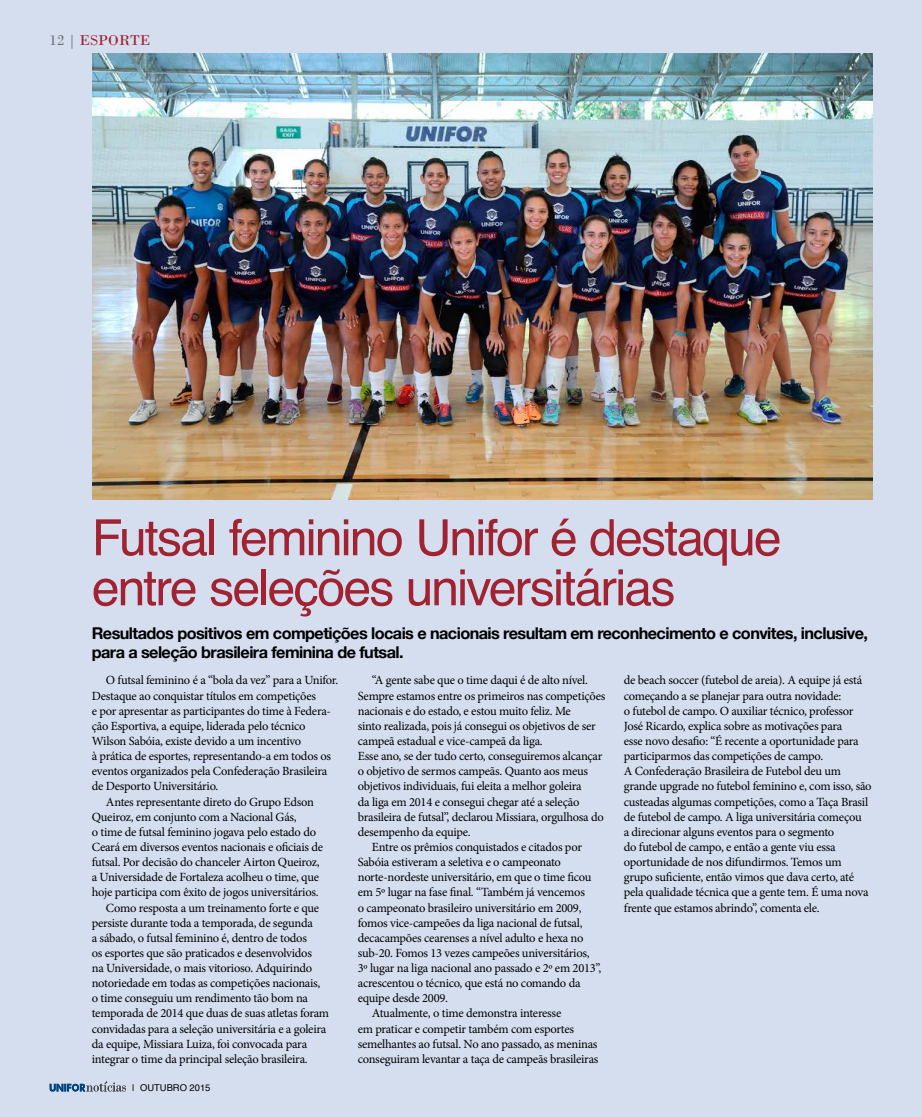
<style>
.page{position:relative;width:922px;height:1117px;background:#fff}
.page>*{position:absolute;margin:0;border:0;box-sizing:border-box;transform-origin:0 0}
.t1{font:50px/50px "Helvetica";letter-spacing:-.04em;color:#a12231}
.t2{font:700 16.25px/18.8px "Helvetica Neue";letter-spacing:-.035em;color:#000}
.t3{font:15px "Bodoni";color:#a12231}
.t4{font:12.5px/15.1px "Minion Pro";letter-spacing:-.02em;color:#000}
.t5{font:9.38px "Helvetica";color:#000}
.s1{color:#707172}
</style>
<div class="page">
<div style="left:0;top:0;width:921px;height:1116px;background:#d4deef"></div>
<img style="left:92px;top:53px;width:780px;height:447px">
<svg style="left:50px;top:1081px;width:76px;height:10px"></svg>
<p class="t3" style="left:50px;top:31px;width:102px"><span class="s1">12 |</span> ESPORTE</p>
<h1 class="t1" style="left:92px;top:514px;width:691px">Futsal feminino Unifor é destaque entre seleções universitárias</h1>
<h2 class="t2" style="left:92px;top:624px;width:777px">Resultados positivos em competições locais e nacionais resultam em reconhecimento e convites, inclusive, para a seleção brasileira feminina de futsal.</h2>
<p class="t4" style="left:106px;top:672px;width:234px">O futsal feminino é a “bola da vez” para a Unifor.</p>
<p class="t4" style="left:92px;top:688px;width:226px">Destaque ao conquistar títulos em competições</p>
<p class="t4" style="left:92px;top:703px;width:241px">e por apresentar as participantes do time à Federa-</p>
<p class="t4" style="left:92px;top:718px;width:215px">ção Esportiva, a equipe, liderada pelo técnico</p>
<p class="t4" style="left:92px;top:733px;width:211px">Wilson Sabóia, existe devido a um incentivo</p>
<p class="t4" style="left:92px;top:748px;width:241px">à prática de esportes, representando-a em todos os</p>
<p class="t4" style="left:92px;top:763px;width:237px">eventos organizados pela Confederação Brasileira</p>
<p class="t4" style="left:92px;top:778px;width:128px">de Desporto Universitário.</p>
<p class="t4" style="left:106px;top:793px;width:209px">Antes representante direto do Grupo Edson</p>
<p class="t4" style="left:92px;top:809px;width:206px">Queiroz, em conjunto com a Nacional Gás,</p>
<p class="t4" style="left:92px;top:824px;width:226px">o time de futsal feminino jogava pelo estado do</p>
<p class="t4" style="left:92px;top:839px;width:233px">Ceará em diversos eventos nacionais e oficiais de</p>
<p class="t4" style="left:92px;top:854px;width:229px">futsal. Por decisão do chanceler Airton Queiroz,</p>
<p class="t4" style="left:92px;top:869px;width:229px">a Universidade de Fortaleza acolheu o time, que</p>
<p class="t4" style="left:92px;top:884px;width:228px">hoje participa com êxito de jogos universitários.</p>
<p class="t4" style="left:106px;top:899px;width:215px">Como resposta a um treinamento forte e que</p>
<p class="t4" style="left:92px;top:914px;width:222px">persiste durante toda a temporada, de segunda</p>
<p class="t4" style="left:92px;top:930px;width:217px">a sábado, o futsal feminino é, dentro de todos</p>
<p class="t4" style="left:92px;top:945px;width:222px">os esportes que são praticados e desenvolvidos</p>
<p class="t4" style="left:92px;top:960px;width:222px">na Universidade, o mais vitorioso. Adquirindo</p>
<p class="t4" style="left:92px;top:975px;width:230px">notoriedade em todas as competições nacionais,</p>
<p class="t4" style="left:92px;top:990px;width:218px">o time conseguiu um rendimento tão bom na</p>
<p class="t4" style="left:92px;top:1005px;width:239px">temporada de 2014 que duas de suas atletas foram</p>
<p class="t4" style="left:92px;top:1020px;width:236px">convidadas para a seleção universitária e a goleira</p>
<p class="t4" style="left:92px;top:1035px;width:217px">da equipe, Missiara Luiza, foi convocada para</p>
<p class="t4" style="left:92px;top:1051px;width:217px">integrar o time da principal seleção brasileira.</p>
<p class="t5" style="left:132px;top:1080px;width:80px">| OUTUBRO 2015</p>
<p class="t4" style="left:372px;top:672px;width:217px">“A gente sabe que o time daqui é de alto nível.</p>
<p class="t4" style="left:358px;top:688px;width:249px">Sempre estamos entre os primeiros nas competições</p>
<p class="t4" style="left:358px;top:703px;width:214px">nacionais e do estado, e estou muito feliz. Me</p>
<p class="t4" style="left:358px;top:718px;width:239px">sinto realizada, pois já consegui os objetivos de ser</p>
<p class="t4" style="left:358px;top:733px;width:186px">campeã estadual e vice-campeã da liga.</p>
<p class="t4" style="left:358px;top:748px;width:246px">Esse ano, se der tudo certo, conseguiremos alcançar</p>
<p class="t4" style="left:358px;top:763px;width:232px">o objetivo de sermos campeãs. Quanto aos meus</p>
<p class="t4" style="left:358px;top:778px;width:225px">objetivos individuais, fui eleita a melhor goleira</p>
<p class="t4" style="left:358px;top:793px;width:223px">da liga em 2014 e consegui chegar até a seleção</p>
<p class="t4" style="left:358px;top:809px;width:247px">brasileira de futsal”, declarou Missiara, orgulhosa do</p>
<p class="t4" style="left:358px;top:824px;width:114px">desempenho da equipe.</p>
<p class="t4" style="left:372px;top:839px;width:211px">Entre os prêmios conquistados e citados por</p>
<p class="t4" style="left:358px;top:854px;width:205px">Sabóia estiveram a seletiva e o campeonato</p>
<p class="t4" style="left:358px;top:869px;width:235px">norte-nordeste universitário, em que o time ficou</p>
<p class="t4" style="left:358px;top:884px;width:228px">em 5º lugar na fase final. “Também já vencemos</p>
<p class="t4" style="left:358px;top:899px;width:225px">o campeonato brasileiro universitário em 2009,</p>
<p class="t4" style="left:358px;top:914px;width:226px">fomos vice-campeões da liga nacional de futsal,</p>
<p class="t4" style="left:358px;top:930px;width:227px">decacampões cearenses a nível adulto e hexa no</p>
<p class="t4" style="left:358px;top:945px;width:233px">sub-20. Fomos 13 vezes campeões universitários,</p>
<p class="t4" style="left:358px;top:960px;width:245px">3º lugar na liga nacional ano passado e 2º em 2013”,</p>
<p class="t4" style="left:358px;top:975px;width:224px">acrescentou o técnico, que está no comando da</p>
<p class="t4" style="left:358px;top:990px;width:92px">equipe desde 2009.</p>
<p class="t4" style="left:372px;top:1005px;width:191px">Atualmente, o time demonstra interesse</p>
<p class="t4" style="left:358px;top:1020px;width:218px">em praticar e competir também com esportes</p>
<p class="t4" style="left:358px;top:1035px;width:241px">semelhantes ao futsal. No ano passado, as meninas</p>
<p class="t4" style="left:358px;top:1051px;width:242px">conseguiram levantar a taça de campeãs brasileiras</p>
<p class="t4" style="left:623px;top:672px;width:249px">de beach soccer (futebol de areia). A equipe já está começando a se planejar para outra novidade:<br>o futebol de campo. O auxiliar técnico, professor José Ricardo, explica sobre as motivações para<br>esse novo desafio: “É recente a oportunidade para participarmos das competições de campo.<br>A Confederação Brasileira de Futebol deu um grande upgrade no futebol feminino e, com isso, são custeadas algumas competições, como a Taça Brasil de futebol de campo. A liga universitária começou<br>a direcionar alguns eventos para o segmento<br>do futebol de campo, e então a gente viu essa oportunidade de nos difundirmos. Temos um grupo suficiente, então vimos que dava certo, até pela qualidade técnica que a gente tem. É uma nova frente que estamos abrindo”, comenta ele.</p>
</div>
